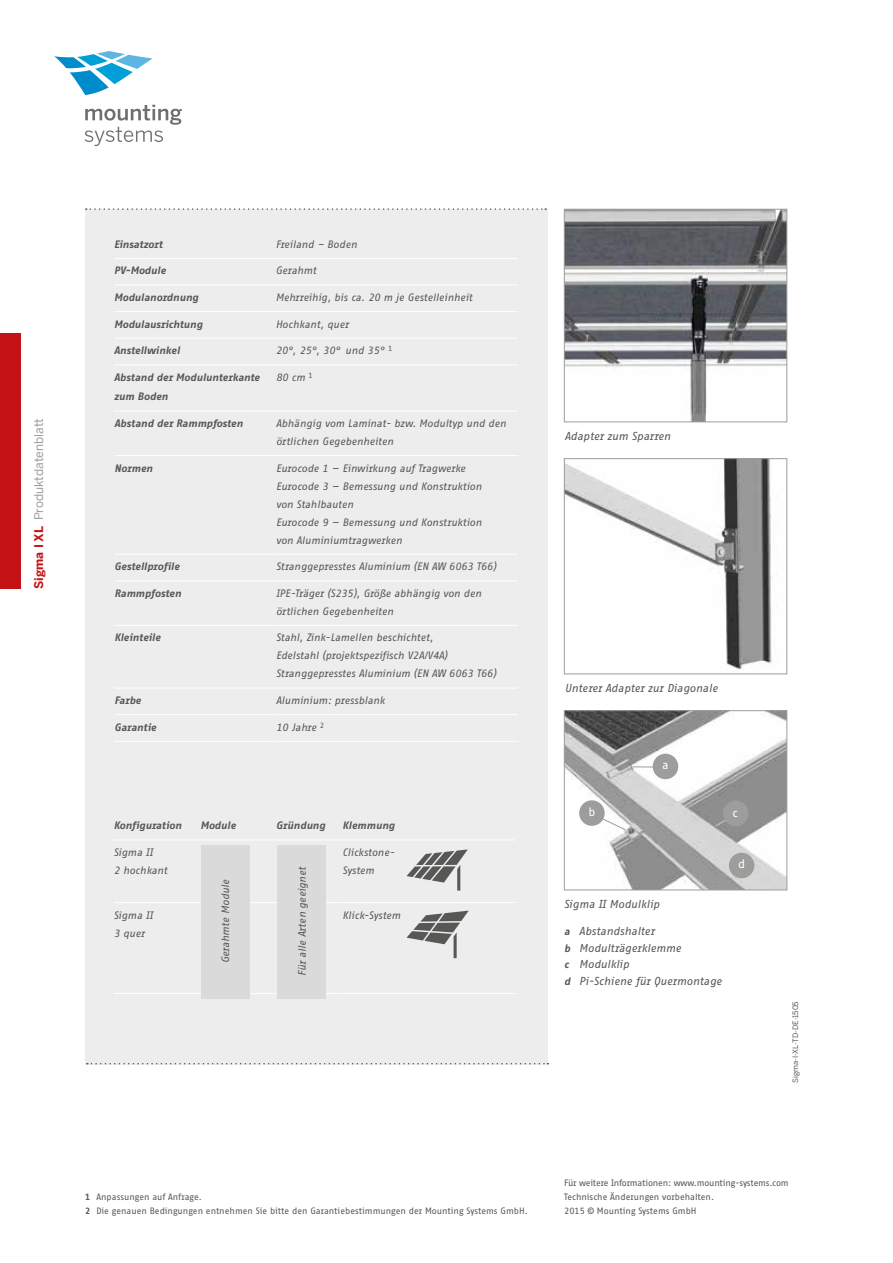
<style>
.page{position:relative;width:893px;height:1263px;background:#fff}
.page>*{position:absolute;margin:0;border:0;box-sizing:border-box;transform-origin:0 0}
.t1{font:12px "Benton Sans";color:#9d9d9c}
.t2{font:12px "Fago Office Sans";color:#fff}
.t3{font:italic 11.25px/16.5px "Fago Office Sans";color:#575756}
.t4{font:italic 10.5px/18px "Fago Office Sans";color:#575756}
.t5{font:italic 700 10.5px/19.5px "Fago Office Sans";color:#575756}
.t6{font:9px/14.2px "Fago Office Sans";color:#575756}
.t7{font:7.5px "Benton Sans";color:#575756}
.s1{font-weight:700;color:#c51315}
.s2{font-weight:700;font-size:10.5px}
.s3{font-weight:700}
</style>
<div class="page">
<div style="left:85px;top:209px;width:462px;height:856px;background:#ededed"></div>
<svg style="left:86px;top:208px;width:460px;height:2px"></svg>
<svg style="left:87px;top:1063px;width:461px;height:1px"></svg>
<svg style="left:85px;top:105px;width:97px;height:41px"></svg>
<svg style="left:54px;top:51px;width:99px;height:44px"></svg>
<div style="left:0;top:334px;width:21px;height:255px;background:#c51315"></div>
<img style="left:566px;top:211px;width:219px;height:209px">
<div style="left:564px;top:209px;width:223px;height:213px;border:1px solid #9d9d9c"></div>
<img style="left:566px;top:460px;width:206px;height:210px">
<div style="left:564px;top:458px;width:223px;height:216px;border:1px solid #9d9d9c"></div>
<img style="left:566px;top:712px;width:219px;height:176px">
<div style="left:564px;top:710px;width:223px;height:180px;border:1px solid #9d9d9c"></div>
<svg style="left:714px;top:814px;width:22px;height:13px"></svg>
<hr style="left:633px;top:766px;width:33px;height:1px;background:#9d9d9c">
<div style="left:653px;top:754px;width:25px;height:25px;background:#9d9d9c;border-radius:50%"></div>
<svg style="left:591px;top:813px;width:35px;height:18px"></svg>
<div style="left:579px;top:800px;width:26px;height:26px;background:#9d9d9c;border-radius:50%"></div>
<div style="left:723px;top:800px;width:25px;height:26px;background:#9d9d9c;border-radius:50%"></div>
<div style="left:729px;top:853px;width:25px;height:25px;background:#9d9d9c;border-radius:50%"></div>
<hr style="left:114px;top:258px;width:162px;height:1px;background:#fff">
<hr style="left:276px;top:258px;width:242px;height:1px;background:#fff">
<hr style="left:114px;top:285px;width:162px;height:1px;background:#fff">
<hr style="left:276px;top:285px;width:242px;height:1px;background:#fff">
<hr style="left:114px;top:311px;width:162px;height:1px;background:#fff">
<hr style="left:276px;top:311px;width:242px;height:1px;background:#fff">
<hr style="left:114px;top:338px;width:162px;height:1px;background:#fff">
<hr style="left:276px;top:338px;width:242px;height:1px;background:#fff">
<hr style="left:114px;top:364px;width:162px;height:1px;background:#fff">
<hr style="left:276px;top:364px;width:242px;height:1px;background:#fff">
<hr style="left:114px;top:411px;width:162px;height:1px;background:#fff">
<hr style="left:276px;top:411px;width:242px;height:1px;background:#fff">
<hr style="left:114px;top:455px;width:161px;height:1px;background:#fff">
<hr style="left:276px;top:455px;width:242px;height:1px;background:#fff">
<hr style="left:114px;top:554px;width:161px;height:1px;background:#fff">
<hr style="left:276px;top:554px;width:242px;height:1px;background:#fff">
<hr style="left:114px;top:580px;width:161px;height:1px;background:#fff">
<hr style="left:276px;top:580px;width:242px;height:1px;background:#fff">
<hr style="left:114px;top:625px;width:161px;height:1px;background:#fff">
<hr style="left:276px;top:625px;width:242px;height:1px;background:#fff">
<hr style="left:114px;top:688px;width:161px;height:1px;background:#fff">
<hr style="left:276px;top:688px;width:242px;height:1px;background:#fff">
<hr style="left:276px;top:714px;width:242px;height:1px;background:#fff">
<hr style="left:276px;top:741px;width:242px;height:1px;background:#fff">
<hr style="left:114px;top:714px;width:162px;height:1px;background:#fff">
<hr style="left:114px;top:741px;width:162px;height:1px;background:#fff">
<hr style="left:114px;top:840px;width:86px;height:1px;background:#fff">
<hr style="left:200px;top:840px;width:76px;height:1px;background:#fff">
<hr style="left:276px;top:840px;width:67px;height:1px;background:#fff">
<hr style="left:343px;top:840px;width:172px;height:1px;background:#fff">
<hr style="left:114px;top:902px;width:86px;height:1px;background:#fff">
<hr style="left:200px;top:902px;width:76px;height:1px;background:#fff">
<hr style="left:276px;top:902px;width:67px;height:1px;background:#fff">
<hr style="left:343px;top:902px;width:172px;height:1px;background:#fff">
<hr style="left:114px;top:993px;width:86px;height:1px;background:#fff">
<hr style="left:200px;top:993px;width:76px;height:1px;background:#fff">
<hr style="left:276px;top:993px;width:67px;height:1px;background:#fff">
<hr style="left:343px;top:993px;width:172px;height:1px;background:#fff">
<div style="left:277px;top:845px;width:49px;height:153px;background:#dadada"></div>
<div style="left:201px;top:845px;width:48px;height:153px;background:#dadada"></div>
<svg style="left:406px;top:910px;width:63px;height:48px"></svg>
<svg style="left:406px;top:849px;width:62px;height:41px"></svg>
<p class="t1" style="left:32px;top:589px;width:172px;rotate:-90deg"><span class="s1">Sigma I XL</span> Produktdatenblatt</p>
<p class="t5" style="left:114px;top:234px;width:50px">Einsatzort</p>
<p class="t4" style="left:276px;top:235px;width:83px">Freiland – Boden</p>
<p class="t5" style="left:114px;top:261px;width:53px">PV-Module</p>
<p class="t4" style="left:276px;top:262px;width:42px">Gerahmt</p>
<p class="t5" style="left:114px;top:287px;width:86px">Modulanordnung</p>
<p class="t4" style="left:276px;top:288px;width:198px">Mehrreihig, bis ca. 20 m je Gestelleinheit</p>
<p class="t5" style="left:114px;top:314px;width:90px">Modulausrichtung</p>
<p class="t4" style="left:276px;top:315px;width:75px">Hochkant, quer</p>
<p class="t5" style="left:114px;top:341px;width:67px">Anstellwinkel</p>
<p class="t4" style="left:276px;top:341px;width:118px">20°, 25°, 30° und 35° <sup>1</sup></p>
<p class="t5" style="left:114px;top:367px;width:147px">Abstand der Modulunterkante zum Boden</p>
<p class="t4" style="left:276px;top:368px;width:38px">80 cm <sup>1</sup></p>
<p class="t5" style="left:114px;top:413px;width:130px">Abstand der Rammpfosten</p>
<p class="t4" style="left:276px;top:414px;width:232px">Abhängig vom Laminat- bzw. Modultyp und den örtlichen Gegebenheiten</p>
<p class="t5" style="left:114px;top:458px;width:40px">Normen</p>
<p class="t4" style="left:276px;top:459px;width:207px">Eurocode 1 — Einwirkung auf Tragwerke<br>Eurocode 3 — Bemessung und Konstruktion von Stahlbauten<br>Eurocode 9 — Bemessung und Konstruktion von Aluminiumtragwerken</p>
<p class="t5" style="left:114px;top:557px;width:67px">Gestellprofile</p>
<p class="t4" style="left:276px;top:557px;width:222px">Stranggepresstes Aluminium (EN AW 6063 T66)</p>
<p class="t5" style="left:114px;top:583px;width:68px">Rammpfosten</p>
<p class="t4" style="left:276px;top:584px;width:207px">IPE-Träger (S235), Größe abhängig von den örtlichen Gegebenheiten</p>
<p class="t5" style="left:114px;top:628px;width:48px">Kleinteile</p>
<p class="t4" style="left:276px;top:629px;width:222px">Stahl, Zink-Lamellen beschichtet,<br>Edelstahl (projektspezifisch V2A/V4A)<br>Stranggepresstes Aluminium (EN AW 6063 T66)</p>
<p class="t5" style="left:114px;top:690px;width:28px">Farbe</p>
<p class="t4" style="left:276px;top:691px;width:110px">Aluminium: pressblank</p>
<p class="t5" style="left:114px;top:717px;width:44px">Garantie</p>
<p class="t4" style="left:276px;top:718px;width:50px">10 Jahre <sup>2</sup></p>
<p class="t5" style="left:114px;top:816px;width:69px">Konfiguration</p>
<p class="t5" style="left:200px;top:816px;width:37px">Module</p>
<p class="t5" style="left:276px;top:816px;width:51px">Gründung</p>
<p class="t5" style="left:343px;top:816px;width:54px">Klemmung</p>
<p class="t4" style="left:114px;top:843px;width:55px">Sigma II<br>2 hochkant</p>
<p class="t4" style="left:343px;top:843px;width:53px">Clickstone-<br>System</p>
<p class="t4" style="left:114px;top:906px;width:41px">Sigma II<br>3 quer</p>
<p class="t4" style="left:343px;top:906px;width:60px">Klick-System</p>
<p class="t4" style="left:293px;top:976px;width:110px;rotate:-90deg">Für alle Arten geeignet</p>
<p class="t4" style="left:216px;top:963px;width:85px;rotate:-90deg">Gerahmte Module</p>
<p class="t3" style="left:565px;top:428px;width:107px">Adapter zum Sparren</p>
<p class="t3" style="left:565px;top:680px;width:155px">Unterer Adapter zur Diagonale</p>
<p class="t2" style="left:662px;top:758px;width:8px">a</p>
<p class="t2" style="left:589px;top:805px;width:8px">b</p>
<p class="t2" style="left:733px;top:806px;width:7px">c</p>
<p class="t3" style="left:564px;top:896px;width:97px">Sigma II Modulklip</p>
<p class="t3" style="left:564px;top:923px;width:159px"><span class="s2">a</span> Abstandshalter<br><span class="s2">b</span> Modulträgerklemme<br><span class="s2">c</span> Modulklip<br><span class="s2">d</span> Pi-Schiene für Quermontage</p>
<p class="t2" style="left:738px;top:857px;width:9px">d</p>
<p class="t7" style="left:791px;top:1083px;width:83px;rotate:-90deg">Sigma-I-XL-TD-DE-1505</p>
<p class="t6" style="left:85px;top:1190px;width:444px"><span class="s3">1</span> Anpassungen auf Anfrage.<br><span class="s3">2</span> Die genauen Bedingungen entnehmen Sie bitte den Garantiebestimmungen der Mounting Systems GmbH.</p>
<p class="t6" style="left:564px;top:1175px;width:226px">Für weitere Informationen: www.mounting-systems.com<br>Technische Änderungen vorbehalten.<br>2015 © Mounting Systems GmbH</p>
</div>
